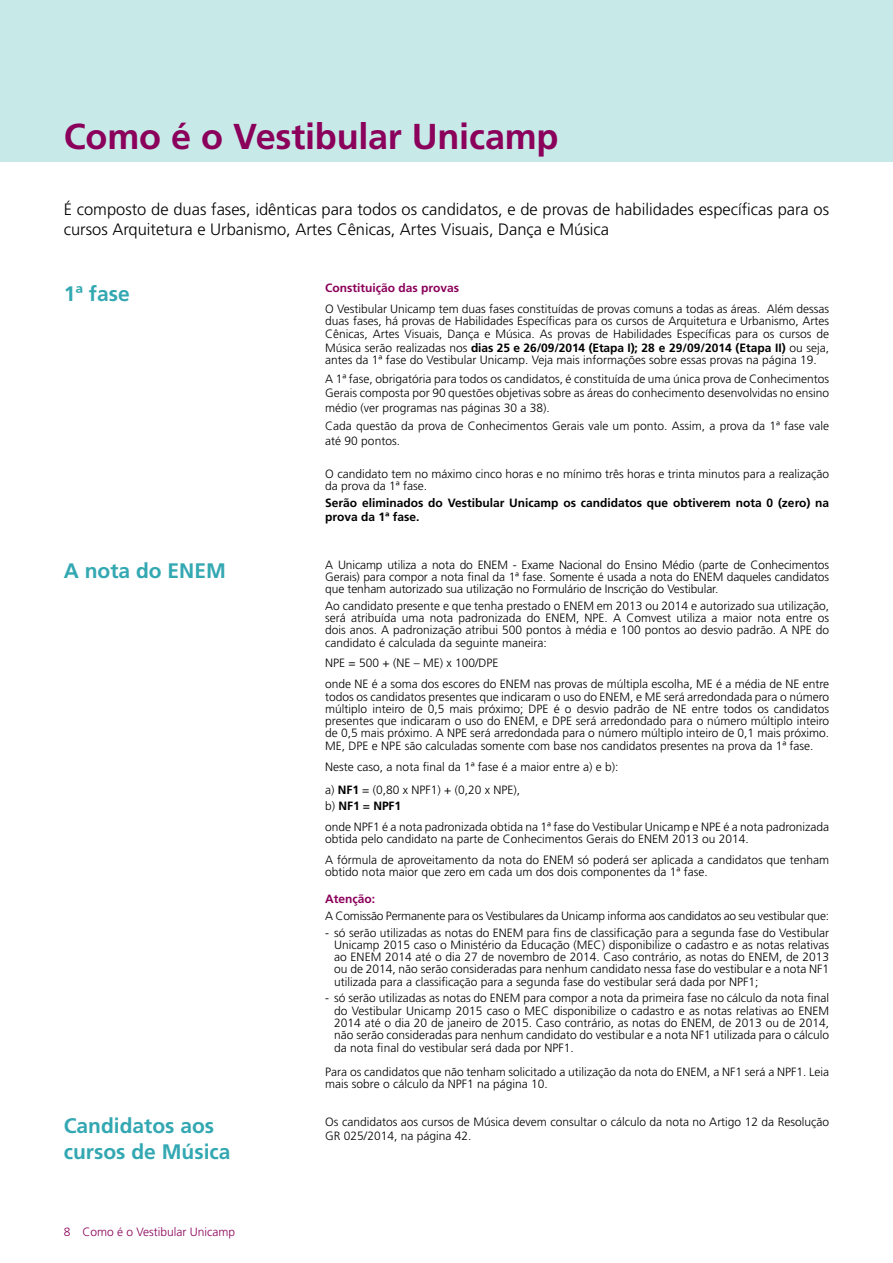
<style>
.page{position:relative;width:893px;height:1263px;background:#fff}
.page>*{position:absolute;margin:0;border:0;box-sizing:border-box;transform-origin:0 0}
.t1{font:700 36px "Frutiger";letter-spacing:-.005em;color:#8b005a}
.t2{font:700 21px/25.2px "Frutiger";color:#33a8b2}
.t3{font:300 16.5px/19.8px "Frutiger";color:#000}
.t4{font:300 12px/12.3px "Frutiger";color:#000}
.t5{font:700 12px/14.4px "Frutiger";color:#000}
.t6{font:700 12px "Frutiger";color:#8b005a}
.t7{font:300 12px "Frutiger";color:#8b005a}
.s1{font-weight:700}
.s2{font-weight:400}
</style>
<div class="page">
<div style="left:0;top:0;width:893px;height:162px;background:#c7eae9"></div>
<h1 class="t1" style="left:64px;top:115px;width:496px">Como é o Vestibular Unicamp</h1>
<h3 class="t3" style="left:64px;top:200px;width:767px">É composto de duas fases, idênticas para todos os candidatos, e de provas de habilidades específicas para os cursos Arquitetura e Urbanismo, Artes Cênicas, Artes Visuais, Dança e Música</h3>
<h2 class="t2" style="left:64px;top:281px;width:67px">1ª fase</h2>
<h2 class="t2" style="left:64px;top:558px;width:164px">A nota do ENEM</h2>
<h2 class="t2" style="left:64px;top:1113px;width:168px">Candidatos aos cursos de Música</h2>
<p class="t7" style="left:64px;top:1225px;width:173px">8 Como é o Vestibular Unicamp</p>
<p class="t6" style="left:325px;top:281px;width:135px">Constituição das provas</p>
<p class="t4" style="left:325px;top:303px;width:505px;text-align:justify">O Vestibular Unicamp tem duas fases constituídas de provas comuns a todas as áreas. Além dessas duas fases, há provas de Habilidades Específicas para os cursos de Arquitetura e Urbanismo, Artes Cênicas, Artes Visuais, Dança e Música. As provas de Habilidades Específicas para os cursos de</p>
<p class="t4" style="left:325px;top:342px;width:505px">Música serão realizadas nos <span class="s1">dias 25 e 26/09/2014 (Etapa I); 28 e 29/09/2014 (Etapa II)</span> ou seja, antes da 1ª fase do Vestibular Unicamp. Veja mais informações sobre essas provas na página 19.</p>
<p class="t4" style="left:325px;top:372px;width:505px;line-height:14.4px;text-align:justify">A 1ª fase, obrigatória para todos os candidatos, é constituída de uma única prova de Conhecimentos Gerais composta por 90 questões objetivas sobre as áreas do conhecimento desenvolvidas no ensino médio (ver programas nas páginas 30 a 38).</p>
<p class="t4" style="left:325px;top:419px;width:505px;line-height:14.4px">Cada questão da prova de Conhecimentos Gerais vale um ponto. Assim, a prova da 1ª fase vale até 90 pontos.</p>
<p class="t4" style="left:325px;top:468px;width:505px">O candidato tem no máximo cinco horas e no mínimo três horas e trinta minutos para a realização da prova da 1ª fase.</p>
<p class="t5" style="left:325px;top:495px;width:505px">Serão eliminados do Vestibular Unicamp os candidatos que obtiverem nota 0 (zero) na prova da 1ª fase.</p>
<p class="t4" style="left:325px;top:558px;width:505px;text-align:justify">A Unicamp utiliza a nota do ENEM - Exame Nacional do Ensino Médio (parte de Conhecimentos Gerais) para compor a nota final da 1ª fase. Somente é usada a nota do ENEM daqueles candidatos que tenham autorizado sua utilização no Formulário de Inscrição do Vestibular.</p>
<p class="t4" style="left:325px;top:600px;width:505px;text-align:justify">Ao candidato presente e que tenha prestado o ENEM em 2013 ou 2014 e autorizado sua utilização, será atribuída uma nota padronizada do ENEM, NPE. A Comvest utiliza a maior nota entre os dois anos. A padronização atribui 500 pontos à média e 100 pontos ao desvio padrão. A NPE do candidato é calculada da seguinte maneira:</p>
<p class="t4" style="left:325px;top:653px;width:505px;line-height:20.9px">NPE = 500 + (NE – ME) x 100/DPE<br>onde NE é a soma dos escores do ENEM nas provas de múltipla escolha, ME é a média de NE entre</p>
<p class="t4" style="left:325px;top:690px;width:505px;text-align:justify">todos os candidatos presentes que indicaram o uso do ENEM, e ME será arredondada para o número múltiplo inteiro de 0,5 mais próximo; DPE é o desvio padrão de NE entre todos os candidatos presentes que indicaram o uso do ENEM, e DPE será arredondado para o número múltiplo inteiro de 0,5 mais próximo. A NPE será arredondada para o número múltiplo inteiro de 0,1 mais próximo.<br>ME, DPE e NPE são calculadas somente com base nos candidatos presentes na prova da 1ª fase.</p>
<p class="t4" style="left:325px;top:755px;width:295px;line-height:23px">Neste caso, a nota final da 1ª fase é a maior entre a) e b): a) <span class="s1">NF1</span> = (0,80 x NPF1) + (0,20 x NPE),</p>
<p class="t4" style="left:325px;top:796px;width:505px;line-height:20.9px">b) <span class="s1">NF1</span> <span class="s2">=</span> <span class="s1">NPF1<br></span>onde NPF1 é a nota padronizada obtida na 1ª fase do Vestibular Unicamp e NPE é a nota padronizada</p>
<p class="t4" style="left:325px;top:829px;width:505px;line-height:20.9px">obtida pelo candidato na parte de Conhecimentos Gerais do ENEM 2013 ou 2014.<br>A fórmula de aproveitamento da nota do ENEM só poderá ser aplicada a candidatos que tenham</p>
<p class="t4" style="left:325px;top:866px;width:384px">obtido nota maior que zero em cada um dos dois componentes da 1ª fase.</p>
<p class="t6" style="left:325px;top:892px;width:52px">Atenção:</p>
<p class="t4" style="left:325px;top:910px;width:505px">A Comissão Permanente para os Vestibulares da Unicamp informa aos candidatos ao seu vestibular que:</p>
<p class="t4" style="left:334px;top:926px;width:496px;text-align:justify;text-indent:-9px">- só serão utilizadas as notas do ENEM para fins de classificação para a segunda fase do Vestibular Unicamp 2015 caso o Ministério da Educação (MEC) disponibilize o cadastro e as notas relativas ao ENEM 2014 até o dia 27 de novembro de 2014. Caso contrário, as notas do ENEM, de 2013 ou de 2014, não serão consideradas para nenhum candidato nessa fase do vestibular e a nota NF1 utilizada para a classificação para a segunda fase do vestibular será dada por NPF1;</p>
<p class="t4" style="left:334px;top:992px;width:496px;text-align:justify;text-indent:-9px">- só serão utilizadas as notas do ENEM para compor a nota da primeira fase no cálculo da nota final do Vestibular Unicamp 2015 caso o MEC disponibilize o cadastro e as notas relativas ao ENEM 2014 até o dia 20 de janeiro de 2015. Caso contrário, as notas do ENEM, de 2013 ou de 2014, não serão consideradas para nenhum candidato do vestibular e a nota NF1 utilizada para o cálculo da nota final do vestibular será dada por NPF1.</p>
<p class="t4" style="left:325px;top:1066px;width:505px">Para os candidatos que não tenham solicitado a utilização da nota do ENEM, a NF1 será a NPF1. Leia mais sobre o cálculo da NPF1 na página 10.</p>
<p class="t4" style="left:325px;top:1114px;width:505px;line-height:14.4px">Os candidatos aos cursos de Música devem consultar o cálculo da nota no Artigo 12 da Resolução<br>GR 025/2014, na página 42.</p>
</div>
